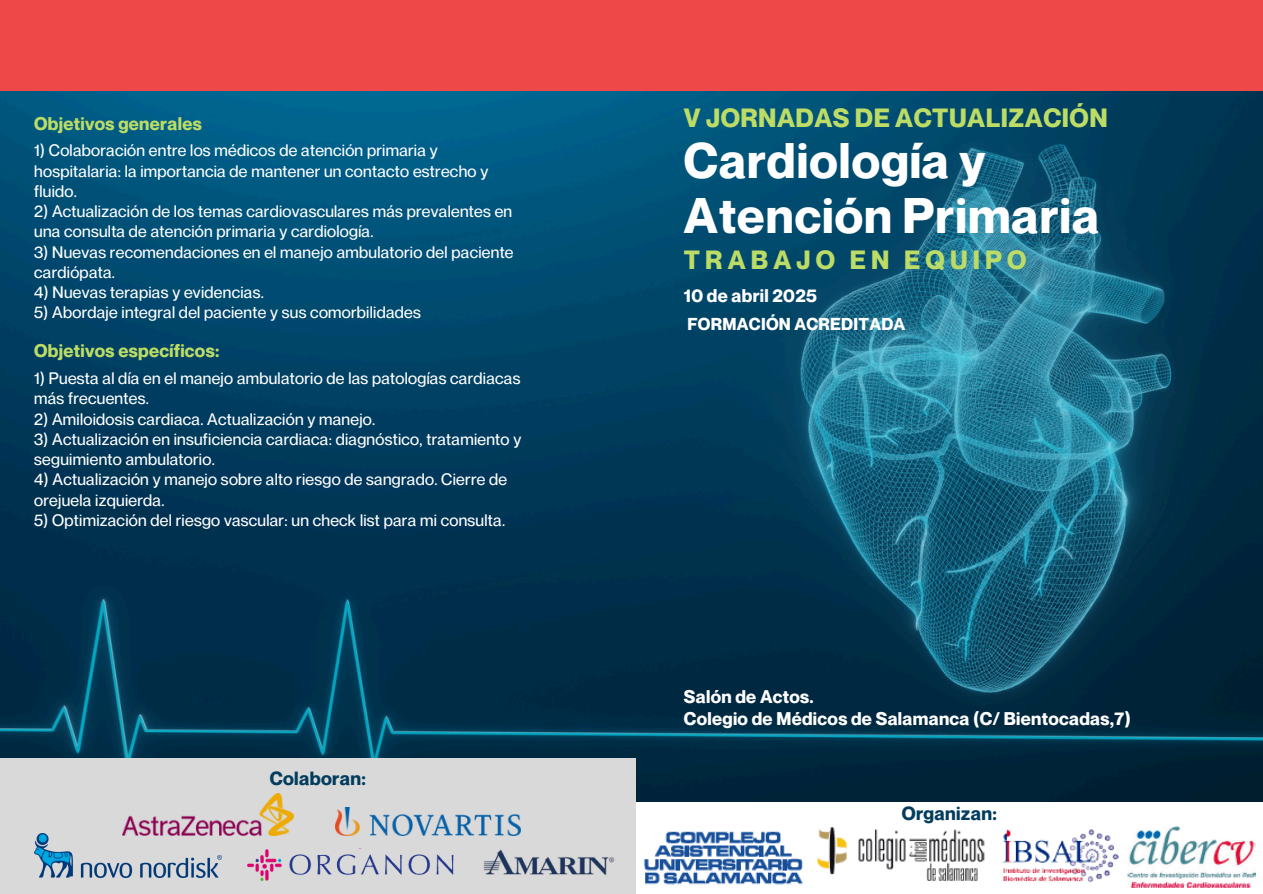
<style>
.page{position:relative;width:1263px;height:894px;background:#fff}
.page>*{position:absolute;margin:0;border:0;box-sizing:border-box;transform-origin:0 0}
.t1{font:700 48.9px/55.2px "Neue Montreal";letter-spacing:.02em;color:#fff}
.t2{font:700 25.8px "Neue Montreal";letter-spacing:.02em;color:#bcdc65}
.t3{font:700 25.8px "Neue Montreal";letter-spacing:.2em;color:#bcdc65}
.t4{font:700 18.75px "Neue Montreal";letter-spacing:.02em;color:#023d5e}
.t5{font:700 18px/21.3px "Neue Montreal";letter-spacing:.02em;color:#fff}
.t6{font:700 18px "Neue Montreal";letter-spacing:.02em;color:#bcdc65}
.t7{font:700 16.95px "Neue Montreal";letter-spacing:.015em;color:#fff}
.t8{font:500 16.35px/20.2px "Neue Montreal";letter-spacing:.02em;color:#fff}
</style>
<div class="page">
<div style="left:0;top:0;width:1263px;height:893px;background:#ef4848"></div>
<div style="left:636px;top:798px;width:627px;height:31px;background:#fff"></div>
<img style="left:0;top:91px;width:1263px;height:710px">
<img style="left:636px;top:826px;width:627px;height:67px">
<div style="left:0;top:758px;width:636px;height:135px;background:#d9d9d9"></div>
<img style="left:247px;top:848px;width:206px;height:32px">
<img style="left:123px;top:793px;width:171px;height:42px">
<img style="left:335px;top:807px;width:186px;height:28px">
<img style="left:34px;top:833px;width:187px;height:44px">
<img style="left:483px;top:849px;width:132px;height:26px">
<h5 class="t6" style="left:34px;top:112px;width:169px">Objetivos generales</h5>
<h4 class="t8" style="left:34px;top:140px;width:456px">1) Colaboración entre los médicos de atención primaria y hospitalaria: la importancia de mantener un contacto estrecho y fluido.</h4>
<p class="t8" style="left:34px;top:201px;width:479px">2) Actualización de los temas cardiovasculares más prevalentes en una consulta de atención primaria y cardiología.</p>
<p class="t8" style="left:34px;top:241px;width:481px">3) Nuevas recomendaciones en el manejo ambulatorio del paciente cardiópata.</p>
<p class="t8" style="left:34px;top:282px;width:231px">4) Nuevas terapias y evidencias.</p>
<p class="t8" style="left:34px;top:302px;width:388px">5) Abordaje integral del paciente y sus comorbilidades</p>
<p class="t6" style="left:34px;top:340px;width:187px">Objetivos específicos:</p>
<h4 class="t8" style="left:34px;top:368px;width:488px">1) Puesta al día en el manejo ambulatorio de las patologías cardiacas más frecuentes.</h4>
<p class="t8" style="left:34px;top:408px;width:343px">2) Amiloidosis cardiaca. Actualización y manejo.</p>
<p class="t8" style="left:34px;top:428px;width:489px">3) Actualización en insuficiencia cardiaca: diagnóstico, tratamiento y seguimiento ambulatorio.</p>
<p class="t8" style="left:34px;top:469px;width:475px">4) Actualización y manejo sobre alto riesgo de sangrado. Cierre de orejuela izquierda.</p>
<p class="t8" style="left:34px;top:509px;width:472px">5) Optimización del riesgo vascular: un check list para mi consulta.</p>
<h4 class="t4" style="left:270px;top:766px;width:98px">Colaboran:</h4>
<h1 class="t2" style="left:684px;top:102px;width:425px">V JORNADAS DE ACTUALIZACIÓN</h1>
<p class="t1" style="left:684px;top:132px;width:417px">Cardiología y<br>Atención Primaria</p>
<h2 class="t3" style="left:684px;top:244px;width:344px">TRABAJO EN EQUIPO</h2>
<h4 class="t5" style="left:684px;top:284px;width:135px">10 de abril 2025</h4>
<h4 class="t7" style="left:687px;top:313px;width:219px">FORMACIÓN ACREDITADA</h4>
<h3 class="t5" style="left:684px;top:686px;width:448px">Salón de Actos.<br>Colegio de Médicos de Salamanca (C/ Bientocadas,7)</h3>
<h2 class="t4" style="left:902px;top:801px;width:97px">Organizan:</h2>
</div>
